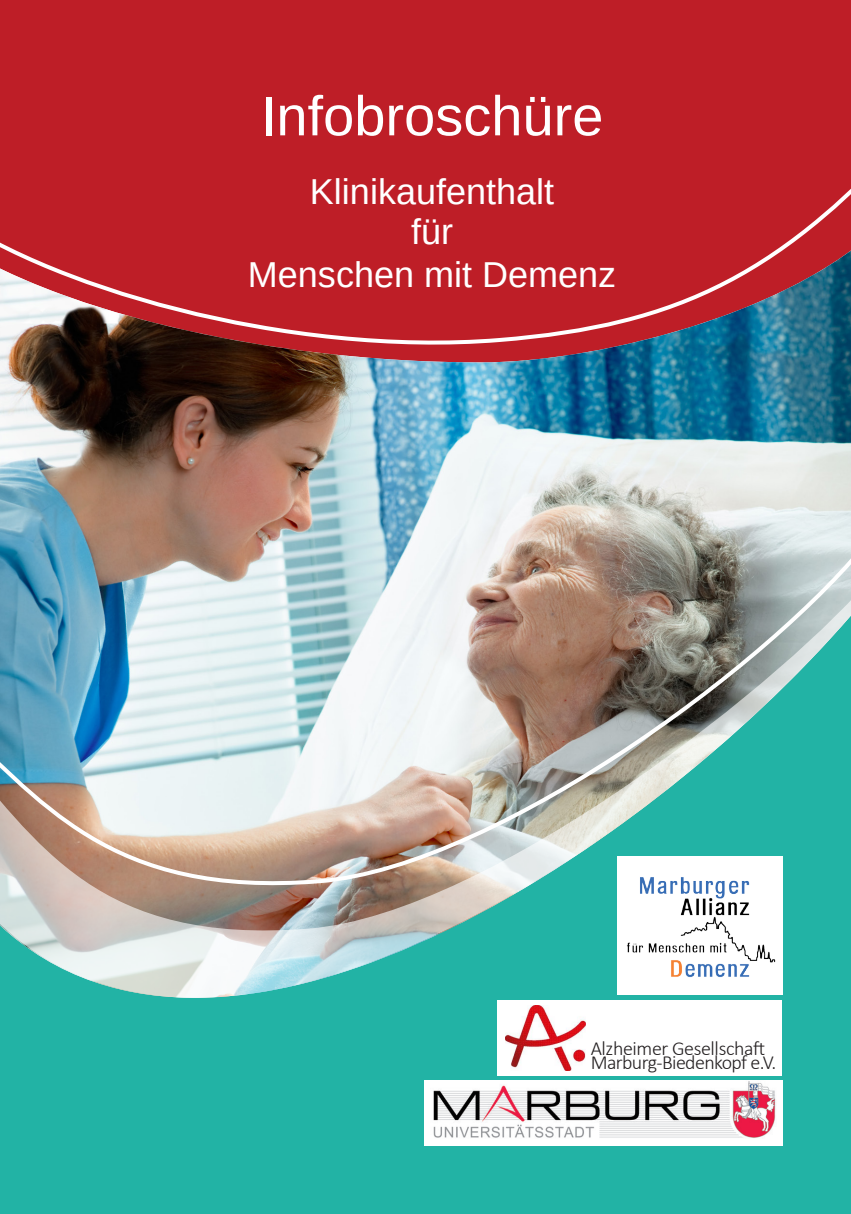
<style>
.page{position:relative;width:851px;height:1214px;background:#fff}
.page>*{position:absolute;margin:0;border:0;box-sizing:border-box;transform-origin:0 0}
.t1{font:56px "Arimo";color:#fff}
.t2{font:36px "Arimo";color:#fff}
.t3{font:300 20px "Calibri";letter-spacing:-.02em;color:#231f20}
</style>
<div class="page">
<div style="left:0;top:0;width:850px;height:407px;background:#be1e27"></div>
<div style="left:0;top:595px;width:850px;height:618px;background:#22b3a5"></div>
<img style="left:0;top:357px;width:850px;height:161px">
<svg style="left:0;top:898px;width:783px;height:100px"></svg>
<svg style="left:0;top:189px;width:850px;height:168px"></svg>
<img style="left:0;top:518px;width:850px;height:380px">
<div style="left:424px;top:1079px;width:358px;height:66px;background:#fff"></div>
<img style="left:430px;top:1079px;width:347px;height:59px">
<img style="left:617px;top:856px;width:165px;height:139px">
<div style="left:497px;top:1000px;width:93px;height:75px;background:#fff"></div>
<img style="left:505px;top:1005px;width:80px;height:65px">
<div style="left:589px;top:1000px;width:193px;height:75px;background:#fff"></div>
<p class="t1" style="left:261px;top:80px;width:344px">Infobroschüre</p>
<p class="t2" style="left:310px;top:169px;width:246px">Klinikaufenthalt</p>
<p class="t2" style="left:411px;top:209px;width:44px">für</p>
<p class="t2" style="left:248px;top:252px;width:370px">Menschen mit Demenz</p>
<p class="t3" style="left:590px;top:1035px;width:176px">Alzheimer Gesellschaft</p>
<p class="t3" style="left:590px;top:1049px;width:187px">Marburg-Biedenkopf e.V.</p>
</div>
